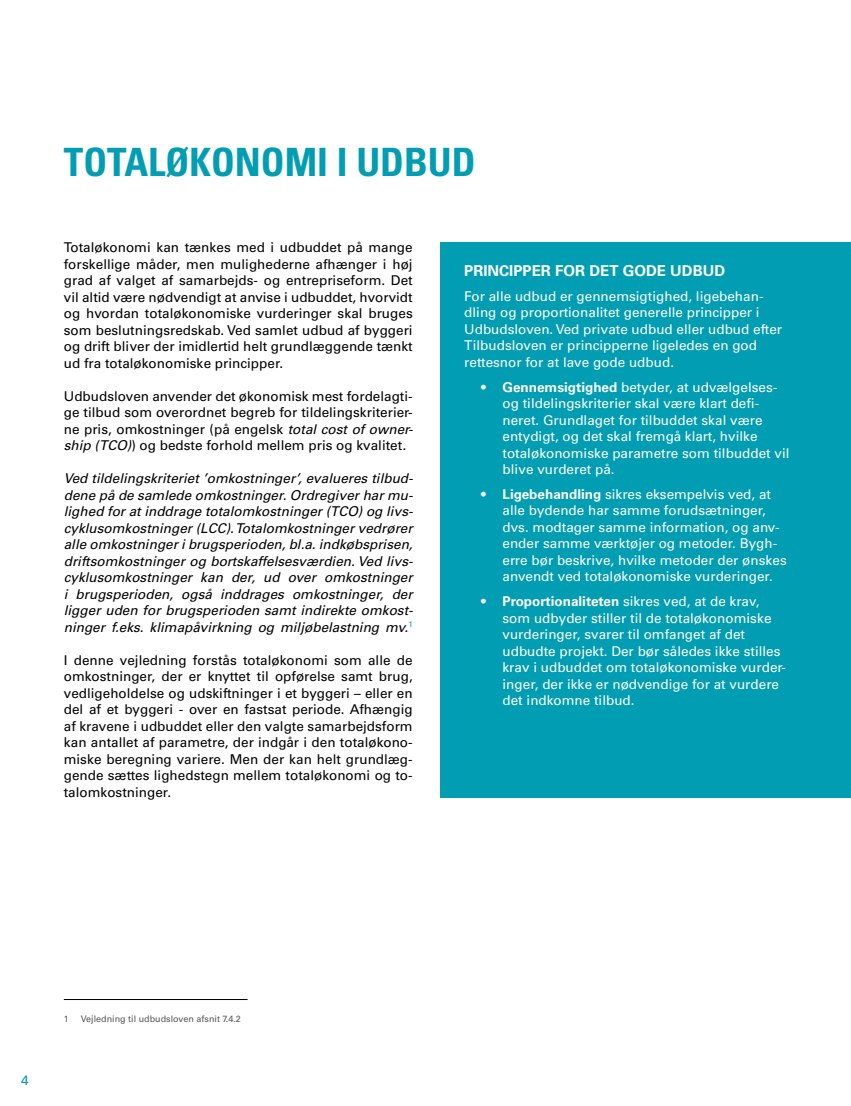
<style>
.page{position:relative;width:851px;height:1106px;background:#fff}
.page>*{position:absolute;margin:0;border:0;box-sizing:border-box;transform-origin:0 0}
.t1{font:700 condensed 39px "Univers LT Std";color:#009db3}
.t2{font:700 15px "Univers LT Std";color:#fff}
.t3{font:13.5px/16.5px "Univers LT Std";color:#000;text-align:justify}
.t4{font:13.5px/16.5px "Univers LT Std";color:#fff}
.t5{font:italic 13.5px/16.5px "Univers LT Std";color:#000;text-align:justify}
.t6{font:13.5px "Univers LT Std";color:#009db3}
.t7{font:9px "Univers LT Std";color:#575756}
.s1{font-style:italic}
.s2{font-weight:700}
</style>
<div class="page">
<hr style="left:64px;top:999px;width:183px;height:1px;background:#000">
<div style="left:440px;top:242px;width:410px;height:555px;background:#009db3"></div>
<h1 class="t1" style="left:64px;top:138px;width:413px">TOTALØKONOMI I UDBUD</h1>
<p class="t3" style="left:64px;top:239px;width:350px">Totaløkonomi kan tænkes med i udbuddet på mange forskellige måder, men mulighederne afhænger i høj grad af valget af samarbejds- og entrepriseform. Det vil altid være nødvendigt at anvise i udbuddet, hvorvidt og hvordan totaløkonomiske vurderinger skal bruges som beslutningsredskab. Ved samlet udbud af byggeri og drift bliver der imidlertid helt grundlæggende tænkt ud fra totaløkonomiske principper.</p>
<p class="t3" style="left:64px;top:388px;width:350px">Udbudsloven anvender det økonomisk mest fordelagti&shy;ge tilbud som overordnet begreb for tildelingskriterier&shy;ne pris, omkostninger (på engelsk <span class="s1">total cost of owner&shy;ship (TCO)</span>) og bedste forhold mellem pris og kvalitet<span class="s1">.</span></p>
<p class="t5" style="left:64px;top:470px;width:351px">Ved tildelingskriteriet ’omkostninger’, evalueres tilbud&shy;dene på de samlede omkostninger. Ordregiver har mu&shy;lighed for at inddrage totalomkostninger (TCO) og livs&shy;cyklusomkostninger (LCC). Totalomkostninger vedrører alle omkostninger i brugsperioden, bl.a. indkøbsprisen, driftsomkostninger og bortskaffelsesværdien. Ved livs&shy;cyklusomkostninger kan der, ud over omkostninger i brugsperioden, også inddrages omkostninger, der ligger uden for brugsperioden samt indirekte omkost&shy;ninger f.eks. klimapåvirkning og miljøbelastning mv.<sup>1</sup></p>
<p class="t3" style="left:64px;top:652px;width:350px">I denne vejledning forstås totaløkonomi som alle de omkostninger, der er knyttet til opførelse samt brug, vedligeholdelse og udskiftninger i et byggeri – eller en del af et byggeri - over en fastsat periode. Afhængig af kravene i udbuddet eller den valgte samarbejdsform kan antallet af parametre, der indgår i den totaløkono&shy;miske beregning variere. Men der kan helt grundlæg&shy;gende sættes lighedstegn mellem totaløkonomi og to&shy;talomkostninger.</p>
<p class="t2" style="left:464px;top:262px;width:262px">PRINCIPPER FOR DET GODE UDBUD</p>
<p class="t4" style="left:464px;top:288px;width:319px">For alle udbud er gennemsigtighed, ligebehan&shy;dling og proportionalitet generelle principper i Udbudsloven. Ved private udbud eller udbud efter Tilbudsloven er principperne ligeledes en god rettesnor for at lave gode udbud.</p>
<p class="t4" style="left:502px;top:378px;width:288px;text-indent:-21px"><span class="s2">• Gennemsigtighed</span> betyder, at udvælgelses&shy;og tildelingskriterier skal være klart defi&shy;neret. Grundlaget for tilbuddet skal være entydigt, og det skal fremgå klart, hvilke totaløkonomiske parametre som tilbuddet vil blive vurderet på.</p>
<p class="t4" style="left:502px;top:486px;width:286px;text-indent:-21px"><span class="s2">• Ligebehandling</span> sikres eksempelvis ved, at alle bydende har samme forudsætninger, dvs. modtager samme information, og anv&shy;ender samme værktøjer og metoder. Bygh&shy;erre bør beskrive, hvilke metoder der ønskes anvendt ved totaløkonomiske vurderinger.</p>
<p class="t4" style="left:502px;top:593px;width:285px;text-indent:-21px"><span class="s2">• Proportionaliteten</span> sikres ved, at de krav, som udbyder stiller til de totaløkonomiske vurderinger, svarer til omfanget af det udbudte projekt. Der bør således ikke stilles krav i udbuddet om totaløkonomiske vurder&shy;inger, der ikke er nødvendige for at vurdere det indkomne tilbud.</p>
<p class="t6" style="left:21px;top:1071px;width:9px">4</p>
<p class="t7" style="left:64px;top:1013px;width:7px">1</p>
<p class="t7" style="left:81px;top:1013px;width:162px">Vejledning til udbudsloven afsnit 7.4.2</p>
</div>
